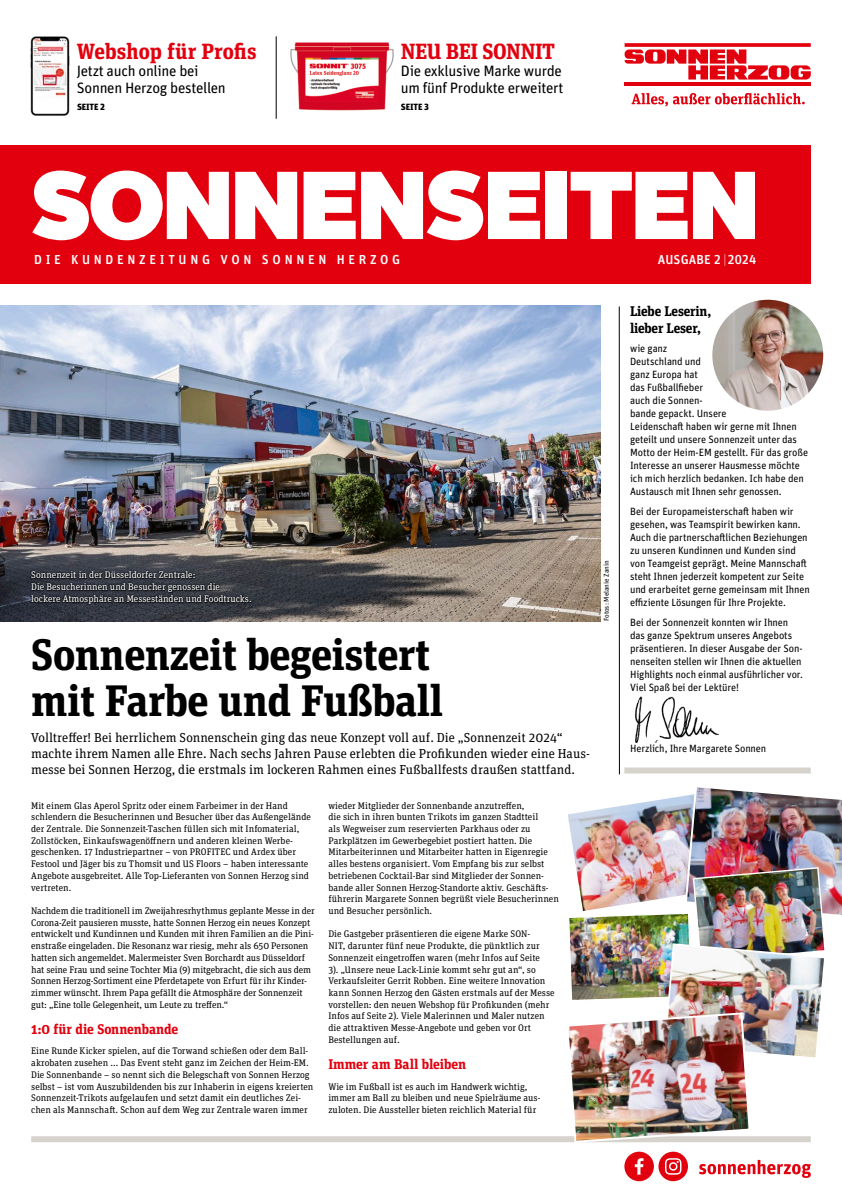
<style>
.page{position:relative;width:842px;height:1191px;background:#fff}
.page>*{position:absolute;margin:0;border:0;box-sizing:border-box;transform-origin:0 0}
.t1{font:900 96px "Alright Sans";letter-spacing:-.03em;color:#fff}
.t2{font:700 44px/46px "Unit Slab OT";letter-spacing:-.015em;color:#000}
.t3{font:700 22px "Unit Slab OT";letter-spacing:-.01em;color:#e3000e}
.t4{font:15px/17px "Unit Pro";letter-spacing:-.02em;color:#000}
.t5{font:700 14px "Unit Slab OT";letter-spacing:-.005em;color:#e3000e}
.t6{font:700 14px/17px "Unit Slab OT";letter-spacing:-.01em;color:#000}
.t7{font:13px/16px "Unit Slab OT";color:#000}
.t8{font:500 13px "Unit Pro";letter-spacing:.285em;color:#fff}
.t9{font:500 13px "Unit Pro";letter-spacing:.01em;color:#fff}
.t10{font:10.5px/13px "Unit Pro";letter-spacing:-.01em;color:#000}
.t11{font:9.5px/11.7px "Unit Slab OT";color:#000}
.t12{font:9.5px/11.7px "Unit Slab OT";color:#fff}
.t13{font:900 9px "Unit Pro";letter-spacing:-.01em;color:#000}
.t14{font:7px "Unit Pro";color:#000}
</style>
<div class="page">
<div style="left:31px;top:1136px;width:780px;height:6px;background:#d6d3cd"></div>
<div style="left:0;top:145px;width:811px;height:138px;background:#e3000e"></div>
<hr style="left:276px;top:36px;width:1px;height:83px;background:#000">
<img style="left:635px;top:696px;width:84px;height:48px">
<img style="left:0;top:305px;width:600px;height:316px">
<hr style="left:619px;top:306px;width:1px;height:468px;background:#000">
<div style="left:624px;top:767px;width:187px;height:6px;background:#d6d3cd"></div>
<div style="left:29px;top:569px;width:224px;height:37px;background:#000;opacity:.75"></div>
<hr style="left:624px;top:82px;width:187px;height:4px;background:#e3000e">
<svg style="left:625px;top:43px;width:186px;height:4px"></svg>
<svg style="left:625px;top:49px;width:186px;height:31px"></svg>
<svg style="left:631px;top:93px;width:174px;height:13px"></svg>
<svg style="left:699px;top:1159px;width:112px;height:19px"></svg>
<svg style="left:658px;top:1151px;width:30px;height:30px"></svg>
<svg style="left:665px;top:1158px;width:16px;height:16px"></svg>
<div style="left:624px;top:1151px;width:30px;height:30px;background:#e3000e;border-radius:50%"></div>
<svg style="left:635px;top:1158px;width:8px;height:16px"></svg>
<img style="left:712px;top:300px;width:111px;height:111px;border-radius:55px">
<img style="left:565px;top:787px;width:277px;height:356px">
<img style="left:291px;top:42px;width:102px;height:69px">
<img style="left:30px;top:36px;width:40px;height:80px">
<h3 class="t3" style="left:77px;top:37px;width:181px">Webshop für Profis</h3>
<h3 class="t4" style="left:77px;top:61px;width:150px">Jetzt auch online bei<br>Sonnen Herzog bestellen</h3>
<p class="t13" style="left:77px;top:100px;width:30px">SEITE 2</p>
<h3 class="t3" style="left:401px;top:37px;width:156px">NEU BEI SONNIT</h3>
<h3 class="t4" style="left:401px;top:61px;width:164px">Die exklusive Marke wurde um fünf Produkte erweitert</h3>
<p class="t13" style="left:401px;top:100px;width:30px">SEITE 3</p>
<h1 class="t1" style="left:30px;top:135px;width:731px">SONNENSEITEN</h1>
<h3 class="t8" style="left:34px;top:250px;width:368px">DIE KUNDENZEITUNG VON SONNEN HERZOG</h3>
<h3 class="t9" style="left:658px;top:250px;width:100px">AUSGABE 2 | 2024</h3>
<p class="t12" style="left:31px;top:569px;width:222px">Sonnenzeit in der Düsseldorfer Zentrale:<br>Die Besucherinnen und Besucher genossen die lockere Atmosphäre an Messeständen und Foodtrucks.</p>
<p class="t14" style="left:601px;top:621px;width:63px;rotate:-90deg">Fotos: Melanie Zanin</p>
<h2 class="t2" style="left:31px;top:631px;width:414px">Sonnenzeit begeistert mit Farbe und Fußball</h2>
<p class="t7" style="left:31px;top:729px;width:560px">Volltreffer! Bei herrlichem Sonnenschein ging das neue Konzept voll auf. Die „Sonnenzeit 2024“ machte ihrem Namen alle Ehre. Nach sechs Jahren Pause erlebten die Profikunden wieder eine Haus&shy;messe bei Sonnen Herzog, die erstmals im lockeren Rahmen eines Fußballfests draußen stattfand.</p>
<p class="t11" style="left:31px;top:799px;width:281px">Mit einem Glas Aperol Spritz oder einem Farbeimer in der Hand schlendern die Besucherinnen und Besucher über das Außengelände der Zentrale. Die Sonnenzeit-Taschen füllen sich mit Infomaterial, Zollstöcken, Einkaufswagenöffnern und anderen kleinen Werbe&shy;geschenken. 17 Industriepartner – von PROFITEC und Ardex über Festool und Jäger bis zu Thomsit und US Floors – haben interessante Angebote ausgebreitet. Alle Top-Lieferanten von Sonnen Herzog sind vertreten.</p>
<p class="t11" style="left:31px;top:904px;width:285px">Nachdem die traditionell im Zweijahresrhythmus geplante Messe in der Corona-Zeit pausieren musste, hatte Sonnen Herzog ein neues Konzept entwickelt und Kundinnen und Kunden mit ihren Familien an die Pini&shy;enstraße eingeladen. Die Resonanz war riesig, mehr als 650 Personen hatten sich angemeldet. Malermeister Sven Borchardt aus Düsseldorf hat seine Frau und seine Tochter Mia (9) mitgebracht, die sich aus dem Sonnen Herzog-Sortiment eine Pferdetapete von Erfurt für ihr Kinder&shy;zimmer wünscht. Ihrem Papa gefällt die Atmosphäre der Sonnenzeit gut: „Eine tolle Gelegenheit, um Leute zu treffen.“</p>
<h3 class="t5" style="left:31px;top:1020px;width:149px">1:0 für die Sonnenbande</h3>
<p class="t11" style="left:31px;top:1045px;width:284px">Eine Runde Kicker spielen, auf die Torwand schießen oder dem Ball&shy;akrobaten zusehen … Das Event steht ganz im Zeichen der Heim-EM.<br>Die Sonnenbande – so nennt sich die Belegschaft von Sonnen Herzog selbst – ist vom Auszubildenden bis zur Inhaberin in eigens kreierten Sonnenzeit-Trikots aufgelaufen und setzt damit ein deutliches Zei&shy;chen als Mannschaft. Schon auf dem Weg zur Zentrale waren immer</p>
<p class="t11" style="left:328px;top:799px;width:232px">wieder Mitglieder der Sonnenbande anzutreffen,<br>die sich in ihren bunten Trikots im ganzen Stadtteil<br>als Wegweiser zum reservierten Parkhaus oder zu Parkplätzen im Gewerbegebiet postiert hatten. Die Mitarbeiterinnen und Mitarbeiter hatten in Eigenregie alles bestens organisiert. Vom Empfang bis zur selbst betriebenen Cocktail-Bar sind Mitglieder der Sonnen&shy;bande aller Sonnen Herzog-Standorte aktiv. Geschäfts&shy;führerin Margarete Sonnen begrüßt viele Besucherinnen und Besucher persönlich.</p>
<p class="t11" style="left:328px;top:928px;width:228px">Die Gastgeber präsentieren die eigene Marke SON-<br>NIT, darunter fünf neue Produkte, die pünktlich zur Sonnenzeit eingetroffen waren (mehr Infos auf Seite<br>3). „Unsere neue Lack-Linie kommt sehr gut an“, so Verkaufsleiter Gerrit Robben. Eine weitere Innovation kann Sonnen Herzog den Gästen erstmals auf der Messe vorstellen: den neuen Webshop für Profikunden (mehr Infos auf Seite 2). Viele Malerinnen und Maler nutzen die attraktiven Messe-Angebote und geben vor Ort Bestellungen auf.</p>
<h3 class="t5" style="left:328px;top:1055px;width:139px">Immer am Ball bleiben</h3>
<p class="t11" style="left:328px;top:1080px;width:214px">Wie im Fußball ist es auch im Handwerk wichtig, immer am Ball zu bleiben und neue Spielräume aus&shy;zuloten. Die Aussteller bieten reichlich Material für</p>
<h3 class="t6" style="left:630px;top:303px;width:83px">Liebe Leserin, lieber Leser,</h3>
<p class="t10" style="left:630px;top:341px;width:180px">wie ganz<br>Deutschland und<br>ganz Europa hat<br>das Fußballfieber<br>auch die Sonnen-<br>bande gepackt. Unsere<br>Leidenschaft haben wir gerne mit Ihnen geteilt und unsere Sonnenzeit unter das<br>Motto der Heim-EM gestellt. Für das große<br>Interesse an unserer Hausmesse möchte ich mich herzlich bedanken. Ich habe den<br>Austausch mit Ihnen sehr genossen.</p>
<p class="t10" style="left:630px;top:504px;width:181px">Bei der Europameisterschaft haben wir gesehen, was Teamspirit bewirken kann.<br>Auch die partnerschaftlichen Beziehungen zu unseren Kundinnen und Kunden sind von Teamgeist geprägt. Meine Mannschaft steht Ihnen jederzeit kompetent zur Seite und erarbeitet gerne gemeinsam mit Ihnen effiziente Lösungen für Ihre Projekte.</p>
<p class="t10" style="left:630px;top:616px;width:174px">Bei der Sonnenzeit konnten wir Ihnen das ganze Spektrum unseres Angebots präsentieren. In dieser Ausgabe der Son&shy;nenseiten stellen wir Ihnen die aktuellen Highlights noch einmal ausführlicher vor.<br>Viel Spaß bei der Lektüre!</p>
<p class="t10" style="left:630px;top:741px;width:138px">Herzlich, Ihre Margarete Sonnen</p>
</div>
